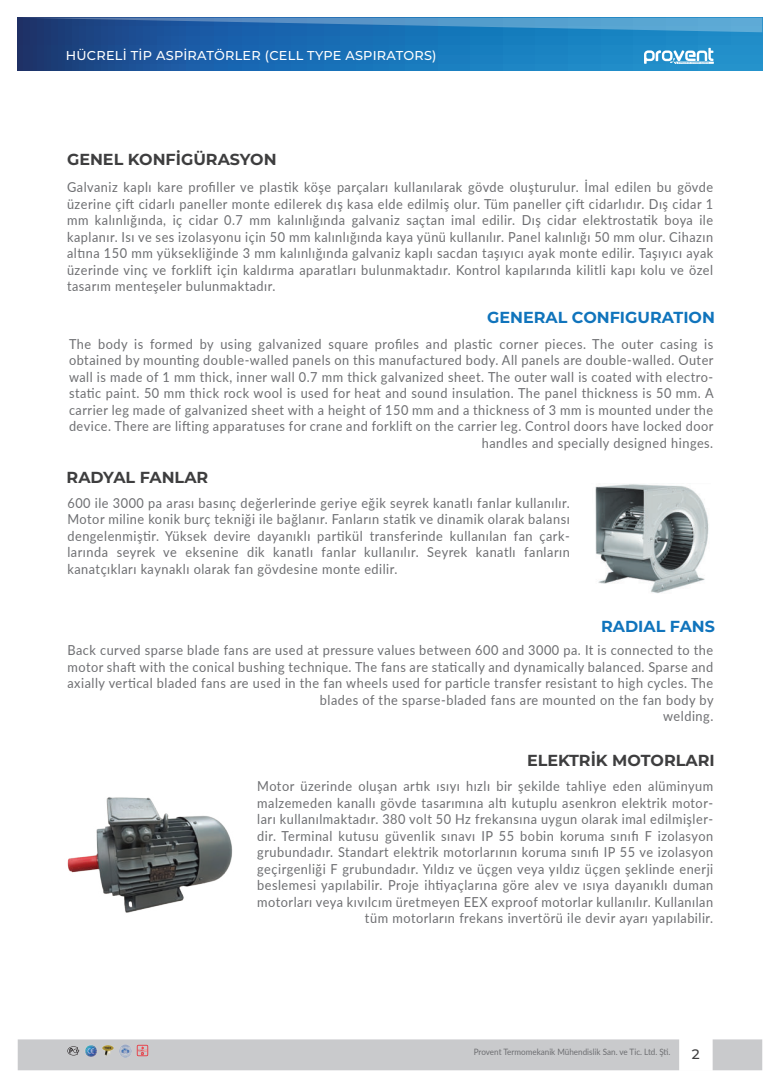
<style>
.page{position:relative;width:780px;height:1088px;background:#fff}
.page>*{position:absolute;margin:0;border:0;box-sizing:border-box;transform-origin:0 0}
.t1{font:700 16px "Montserrat";color:#3e3e3f}
.t2{font:700 16px "Montserrat";color:#1074bc}
.t3{font:13.75px/16.5px "Lato";letter-spacing:.04em;color:#6d6e71;text-align:right;scale:.93 1}
.t4{font:500 13.75px "Montserrat";color:#3e3e3f}
.t5{font:500 12.88px "Montserrat";letter-spacing:.02em;color:#fff}
.t6{font:8.75px "Lato";color:#6d6e71;scale:.93 1}
</style>
<div class="page">
<svg style="left:18px;top:32px;width:744px;height:38px;background:#1a6daf"></svg>
<svg style="left:18px;top:18px;width:744px;height:14px;background:#387cb5"></svg>
<svg style="left:18px;top:1039px;width:744px;height:31px;background:#cbcbcd"></svg>
<svg style="left:644px;top:48px;width:69px;height:17px"></svg>
<img style="left:595px;top:484px;width:114px;height:109px">
<img style="left:67px;top:797px;width:166px;height:116px">
<p class="t5" style="left:66px;top:49px;width:372px">HÜCRELİ TİP ASPİRATÖRLER (CELL TYPE ASPIRATORS)</p>
<p class="t1" style="left:67px;top:150px;width:211px">GENEL KONFİGÜRASYON</p>
<p class="t3" style="left:67px;top:179px;width:696px;text-align:justify">Galvaniz kaplı kare profiller ve plastik köşe parçaları kullanılarak gövde oluşturulur. İmal edilen bu gövde üzerine çift cidarlı paneller monte edilerek dış kasa elde edilmiş olur. Tüm paneller çift cidarlıdır. Dış cidar 1 mm kalınlığında, iç cidar 0.7 mm kalınlığında galvaniz saçtan imal edilir. Dış cidar elektrostatik boya ile kaplanır. Isı ve ses izolasyonu için 50 mm kalınlığında kaya yünü kullanılır. Panel kalınlığı 50 mm olur. Cihazın altına 150 mm yüksekliğinde 3 mm kalınlığında galvaniz kaplı sacdan taşıyıcı ayak monte edilir. Taşıyıcı ayak üzerinde vinç ve forklift için kaldırma aparatları bulunmaktadır. Kontrol kapılarında kilitli kapı kolu ve özel tasarım menteşeler bulunmaktadır.</p>
<p class="t2" style="left:487px;top:308px;width:229px">GENERAL CONFIGURATION</p>
<p class="t3" style="left:69px;top:335px;width:694px">The body is formed by using galvanized square profiles and plastic corner pieces. The outer casing is obtained by mounting double-walled panels on this manufactured body. All panels are double-walled. Outer wall is made of 1 mm thick, inner wall 0.7 mm thick galvanized sheet. The outer wall is coated with electro&shy;static paint. 50 mm thick rock wool is used for heat and sound insulation. The panel thickness is 50 mm. A carrier leg made of galvanized sheet with a height of 150 mm and a thickness of 3 mm is mounted under the device. There are lifting apparatuses for crane and forklift on the carrier leg. Control doors have locked door handles and specially designed hinges.</p>
<p class="t1" style="left:67px;top:468px;width:143px">RADYAL FANLAR</p>
<p class="t3" style="left:67px;top:494px;width:541px;text-align:justify">600 ile 3000 pa arası basınç değerlerinde geriye eğik seyrek kanatlı fanlar kullanılır.<br>Motor miline konik burç tekniği ile bağlanır. Fanların statik ve dinamik olarak balansı dengelenmiştir. Yüksek devire dayanıklı partikül transferinde kullanılan fan çark&shy;larında seyrek ve eksenine dik kanatlı fanlar kullanılır. Seyrek kanatlı fanların kanatçıkları kaynaklı olarak fan gövdesine monte edilir.</p>
<p class="t2" style="left:601px;top:617px;width:115px">RADIAL FANS</p>
<p class="t3" style="left:67px;top:641px;width:696px">Back curved sparse blade fans are used at pressure values between 600 and 3000 pa. It is connected to the motor shaft with the conical bushing technique. The fans are statically and dynamically balanced. Sparse and axially vertical bladed fans are used in the fan wheels used for particle transfer resistant to high cycles. The blades of the sparse-bladed fans are mounted on the fan body by<br>welding.</p>
<p class="t1" style="left:527px;top:751px;width:189px">ELEKTRİK MOTORLARI</p>
<p class="t3" style="left:257px;top:777px;width:492px">Motor üzerinde oluşan artık ısıyı hızlı bir şekilde tahliye eden alüminyum malzemeden kanallı gövde tasarımına altı kutuplu asenkron elektrik motor&shy;ları kullanılmaktadır. 380 volt 50 Hz frekansına uygun olarak imal edilmişler&shy;dir. Terminal kutusu güvenlik sınavı IP 55 bobin koruma sınıfı F izolasyon grubundadır. Standart elektrik motorlarının koruma sınıfı IP 55 ve izolasyon geçirgenliği F grubundadır. Yıldız ve üçgen veya yıldız üçgen şeklinde enerji beslemesi yapılabilir. Proje ihtiyaçlarına göre alev ve ısıya dayanıklı duman motorları veya kıvılcım üretmeyen EEX exproof motorlar kullanılır. Kullanılan tüm motorların frekans invertörü ile devir ayarı yapılabilir.</p>
<p class="t6" style="left:474px;top:1046px;width:213px">Provent Termomekanik Mühendislik San. ve Tic. Ltd. Şti.</p>
<p class="t4" style="left:691px;top:1046px;width:9px">2</p>
</div>
